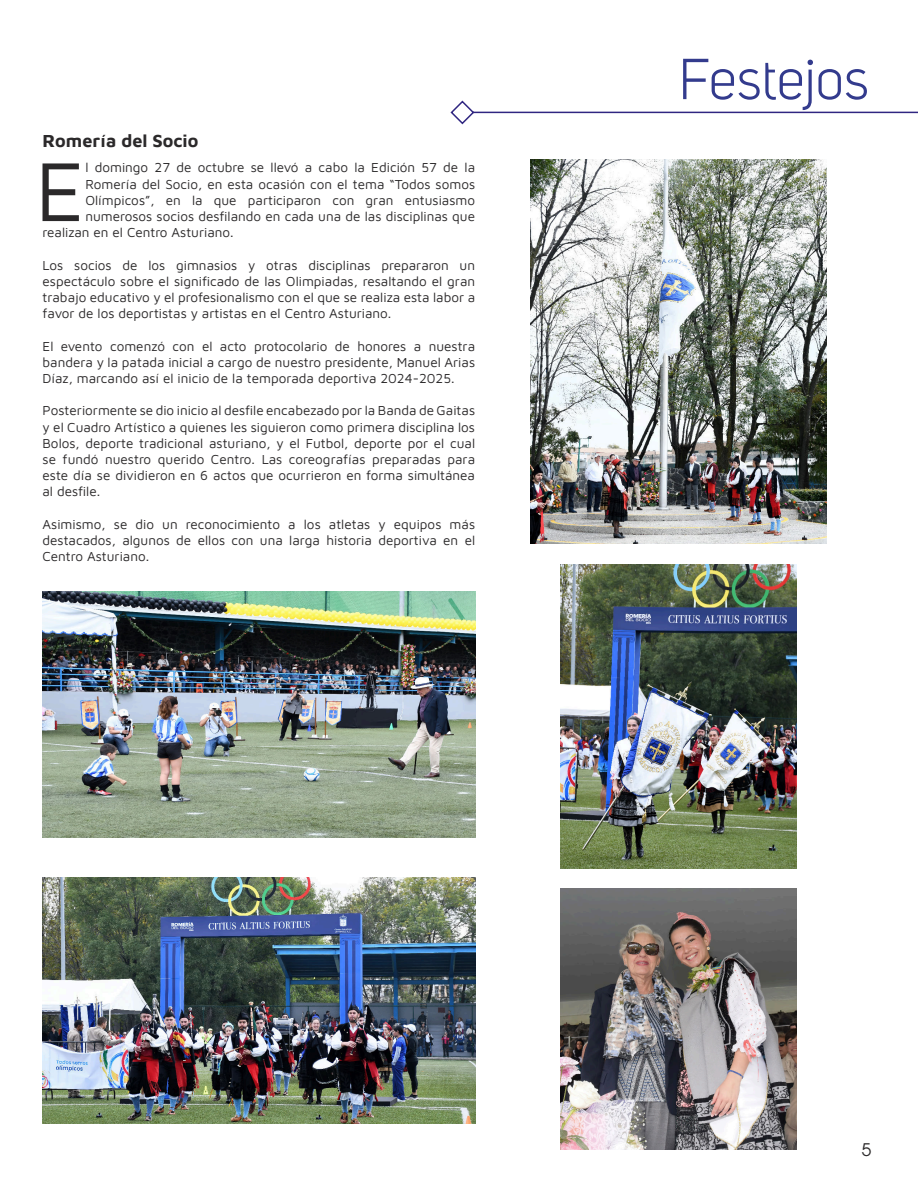
<style>
.page{position:relative;width:918px;height:1188px;background:#fff}
.page>*{position:absolute;margin:0;border:0;box-sizing:border-box;transform-origin:0 0}
.t1{font:86.4px "Maven Pro";color:#2b292a}
.t2{font:57px "Uni Sans";color:#333b8d}
.t3{font:700 18px "Maven Pro";color:#2b292a}
.t4{font:18px "Avant Garde IT Cby BT";color:#2b292a}
.t5{font:13.5px/16.2px "Maven Pro";color:#2b292a;text-align:justify}
</style>
<div class="page">
<svg style="left:450px;top:100px;width:468px;height:25px"></svg>
<img style="left:43px;top:878px;width:432px;height:246px">
<img style="left:531px;top:159px;width:295px;height:385px">
<img style="left:43px;top:592px;width:432px;height:245px">
<img style="left:561px;top:564px;width:235px;height:304px">
<img style="left:561px;top:888px;width:235px;height:261px">
<h3 class="t3" style="left:43px;top:134px;width:157px">Romería del Socio</h3>
<h1 class="t1" style="left:35px;top:156px;width:52px">E</h1>
<p class="t5" style="left:85px;top:161px;width:391px">l domingo 27 de octubre se llevó a cabo la Edición 57 de la</p>
<p class="t5" style="left:85px;top:177px;width:391px">Romería del Socio, en esta ocasión con el tema “Todos somos</p>
<p class="t5" style="left:85px;top:193px;width:391px">Olímpicos”, en la que participaron con gran entusiasmo</p>
<p class="t5" style="left:85px;top:207px;width:391px">numerosos socios desfilando en cada una de las disciplinas que</p>
<p class="t5" style="left:43px;top:226px;width:193px">realizan en el Centro Asturiano.</p>
<p class="t5" style="left:43px;top:258px;width:434px">Los socios de los gimnasios y otras disciplinas prepararon un espectáculo sobre el significado de las Olimpiadas, resaltando el gran trabajo educativo y el profesionalismo con el que se realiza esta labor a favor de los deportistas y artistas en el Centro Asturiano.</p>
<p class="t5" style="left:43px;top:339px;width:434px">El evento comenzó con el acto protocolario de honores a nuestra bandera y la patada inicial a cargo de nuestro presidente, Manuel Arias Díaz, marcando así el inicio de la temporada deportiva 2024-2025.</p>
<p class="t5" style="left:43px;top:402px;width:434px">Posteriormente se dio inicio al desfile encabezado por la Banda de Gaitas y el Cuadro Artístico a quienes les siguieron como primera disciplina los Bolos, deporte tradicional asturiano, y el Futbol, deporte por el cual se fundó nuestro querido Centro. Las coreografías preparadas para este día se dividieron en 6 actos que ocurrieron en forma simultánea al desfile.</p>
<p class="t5" style="left:43px;top:517px;width:434px">Asimismo, se dio un reconocimiento a los atletas y equipos más destacados, algunos de ellos con una larga historia deportiva en el Centro Asturiano.</p>
<h2 class="t2" style="left:679px;top:50px;width:192px">Festejos</h2>
<h3 class="t4" style="left:861px;top:1139px;width:12px">5</h3>
</div>
